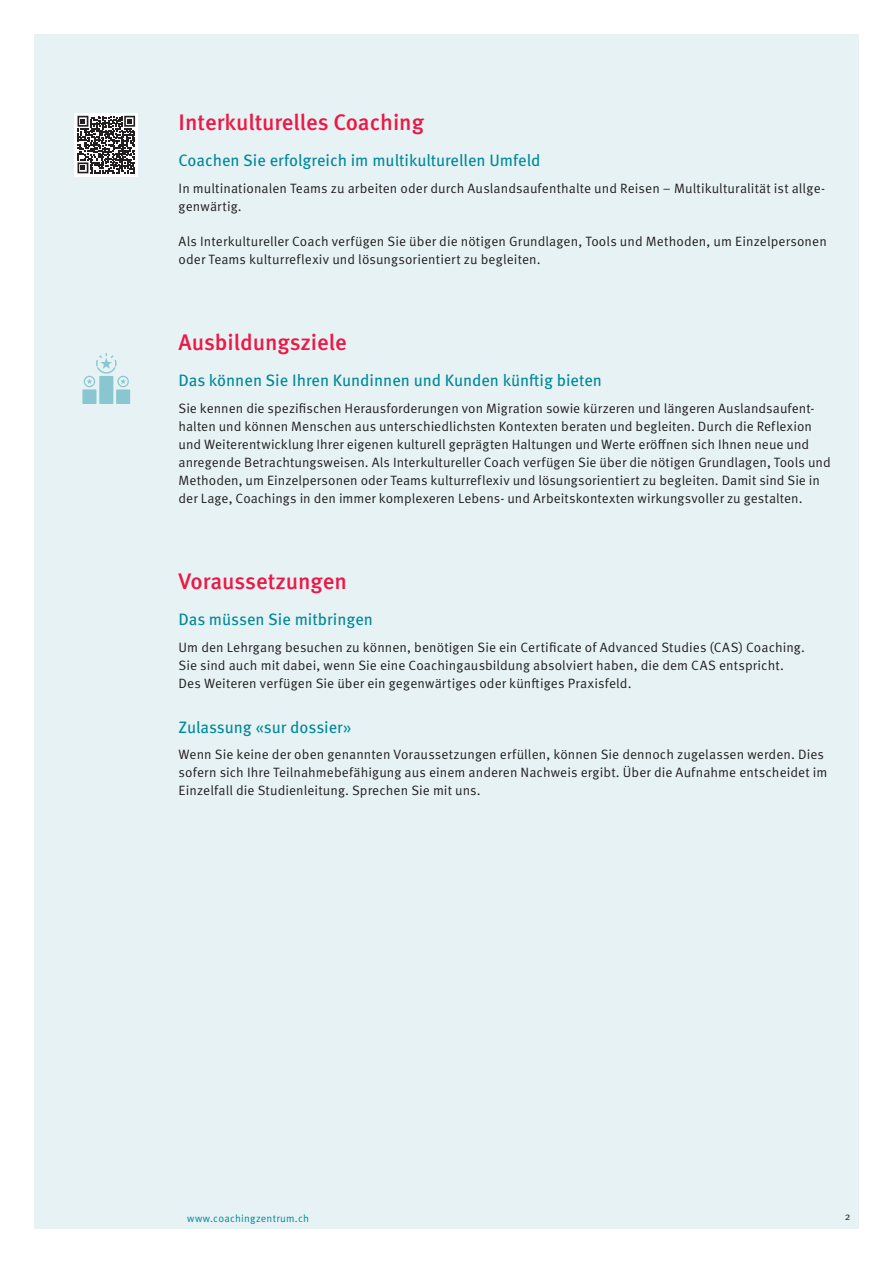
<style>
.page{position:relative;width:893px;height:1263px;background:#fff}
.page>*{position:absolute;margin:0;border:0;box-sizing:border-box;transform-origin:0 0}
.t1{font:500 22.5px "Meta OT";letter-spacing:-.005em;color:#ed1845}
.t2{font:16.5px "Meta OT";color:#008997}
.t3{font:13.5px/18px "Meta OT Norm";letter-spacing:.005em;color:#231f20}
.t4{font:10.5px "Meta OT Norm";letter-spacing:.015em;color:#008997}
.t5{font:10.5px "Meta OT Norm";color:#231f20}
</style>
<div class="page">
<div style="left:34px;top:34px;width:825px;height:1195px;background:#e7f2f5"></div>
<div style="left:99px;top:376px;width:14px;height:28px;background:#89c7d0"></div>
<div style="left:116px;top:389px;width:14px;height:15px;background:#89c7d0"></div>
<div style="left:82px;top:389px;width:14px;height:15px;background:#89c7d0"></div>
<svg style="left:84px;top:353px;width:45px;height:34px"></svg>
<svg style="left:74px;top:113px;width:64px;height:63px"></svg>
<svg style="left:78px;top:116px;width:57px;height:57px;background:#726f70"></svg>
<h1 class="t1" style="left:179px;top:108px;width:247px">Interkulturelles Coaching</h1>
<p class="t2" style="left:179px;top:150px;width:363px">Coachen Sie erfolgreich im multikulturellen Umfeld</p>
<p class="t3" style="left:179px;top:179px;width:648px">In multinationalen Teams zu arbeiten oder durch Auslandsaufenthalte und Reisen – Multikulturalität ist allge&shy;genwärtig.</p>
<p class="t3" style="left:179px;top:232px;width:650px">Als Interkultureller Coach verfügen Sie über die nötigen Grundlagen, Tools und Methoden, um Einzelpersonen oder Teams kulturreflexiv und lösungsorientiert zu begleiten.</p>
<h1 class="t1" style="left:179px;top:328px;width:170px">Ausbildungsziele</h1>
<p class="t2" style="left:179px;top:370px;width:425px">Das können Sie Ihren Kundinnen und Kunden künftig bieten</p>
<p class="t3" style="left:179px;top:399px;width:654px">Sie kennen die spezifischen Herausforderungen von Migration sowie kürzeren und längeren Auslandsaufent&shy;halten und können Menschen aus unterschiedlichsten Kontexten beraten und begleiten. Durch die Reflexion und Weiterentwicklung Ihrer eigenen kulturell geprägten Haltungen und Werte eröffnen sich Ihnen neue und anregende Betrachtungsweisen. Als Interkultureller Coach verfügen Sie über die nötigen Grundlagen, Tools und Methoden, um Einzelpersonen oder Teams kulturreflexiv und lösungsorientiert zu begleiten. Damit sind Sie in der Lage, Coachings in den immer komplexeren Lebens- und Arbeitskontexten wirkungsvoller zu gestalten.</p>
<h1 class="t1" style="left:179px;top:567px;width:170px">Voraussetzungen</h1>
<p class="t2" style="left:179px;top:609px;width:196px">Das müssen Sie mitbringen</p>
<p class="t3" style="left:179px;top:638px;width:628px">Um den Lehrgang besuchen zu können, benötigen Sie ein Certificate of Advanced Studies (CAS) Coaching.<br>Sie sind auch mit dabei, wenn Sie eine Coachingausbildung absolviert haben, die dem CAS entspricht.<br>Des Weiteren verfügen Sie über ein gegenwärtiges oder künftiges Praxisfeld.</p>
<p class="t2" style="left:179px;top:717px;width:174px">Zulassung «sur dossier»</p>
<p class="t3" style="left:179px;top:746px;width:650px">Wenn Sie keine der oben genannten Voraussetzungen erfüllen, können Sie dennoch zugelassen werden. Dies sofern sich Ihre Teilnahmebefähigung aus einem anderen Nachweis ergibt. Über die Aufnahme entscheidet im<br>Einzelfall die Studienleitung. Sprechen Sie mit uns.</p>
<p class="t4" style="left:187px;top:1212px;width:123px">www.coachingzentrum.ch</p>
<p class="t5" style="left:845px;top:1210px;width:7px">2</p>
</div>
